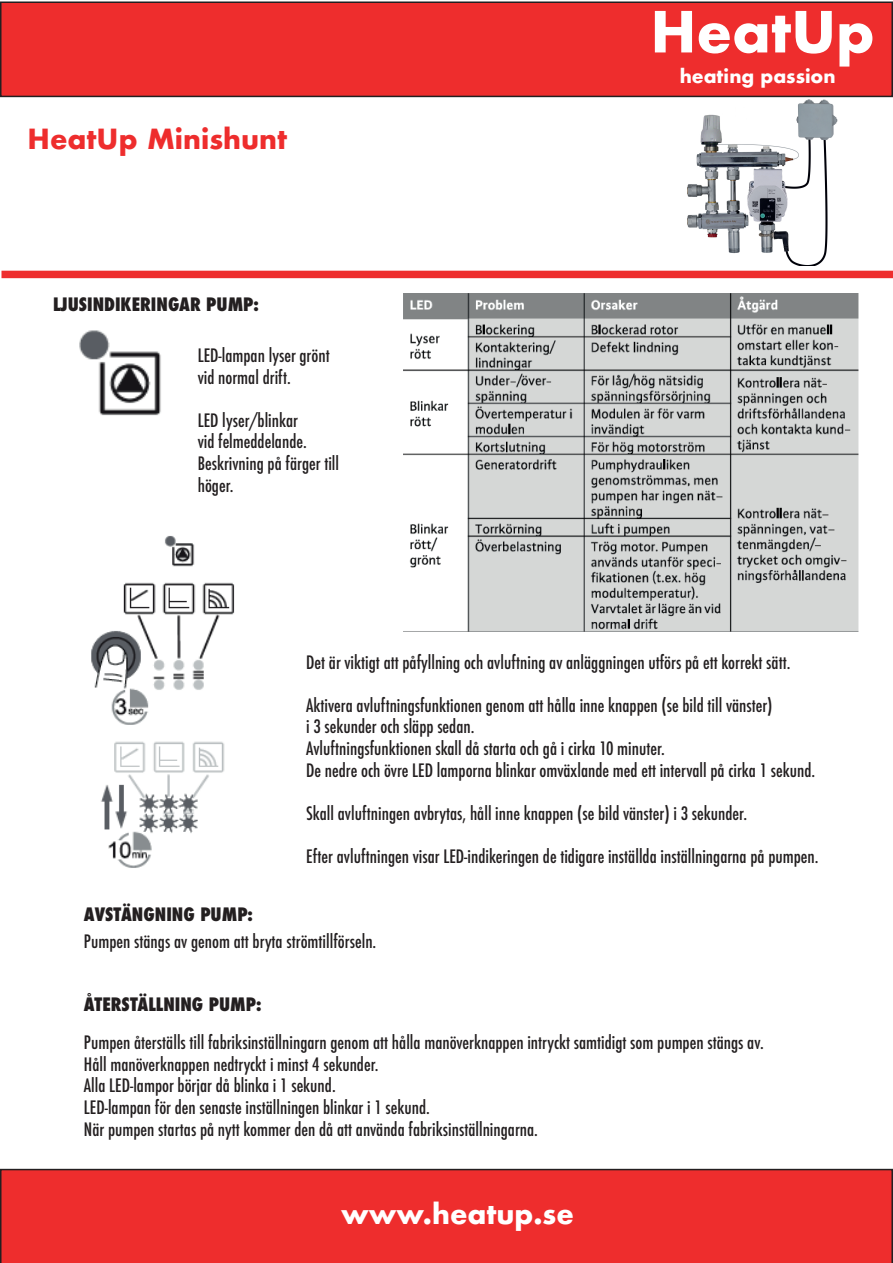
<style>
.page{position:relative;width:893px;height:1263px;background:#fff}
.page>*{position:absolute;margin:0;border:0;box-sizing:border-box;transform-origin:0 0}
.t1{font:700 55.05px "Futura";color:#fff}
.t2{font:700 27px "Futura";color:#ee2d2d}
.t3{font:700 27px "Futura";color:#fff}
.t4{font:700 18.3px "Futura";color:#fff}
.t5{font:500 condensed 18px/21.6px "Futura";color:#231f20}
.t6{font:800 condensed 18px "Futura";color:#231f20}
</style>
<div class="page">
<div style="left:1px;top:2px;width:891px;height:94px;background:#ee2d2d"></div>
<div style="left:0;top:2px;width:893px;height:95px;border:2px solid #231f20"></div>
<div style="left:2px;top:271px;width:891px;height:7px;background:#ee2d2d"></div>
<div style="left:0;top:1169px;width:893px;height:94px;background:#ee2d2d"></div>
<img style="left:687px;top:100px;width:151px;height:166px">
<img style="left:79px;top:330px;width:82px;height:86px">
<img style="left:91px;top:536px;width:144px;height:332px">
<img style="left:403px;top:293px;width:456px;height:339px">
<h2 class="t2" style="left:28px;top:120px;width:261px">HeatUp Minishunt</h2>
<p class="t6" style="left:53px;top:292px;width:207px">LJUSINDIKERINGAR PUMP:</p>
<p class="t5" style="left:198px;top:345px;width:133px">LED-lampan lyser grönt vid normal drift.</p>
<p class="t5" style="left:198px;top:409px;width:143px">LED lyser/blinkar<br>vid felmeddelande.<br>Beskrivning på färger till höger.</p>
<h1 class="t1" style="left:650px;top:-8px;width:226px">HeatUp</h1>
<p class="t4" style="left:680px;top:63px;width:157px">heating passion</p>
<p class="t5" style="left:306px;top:651px;width:486px">Det är viktigt att påfyllning och avluftning av anläggningen utförs på ett korrekt sätt.</p>
<p class="t5" style="left:306px;top:694px;width:510px">Aktivera avluftningsfunktionen genom att hålla inne knappen (se bild till vänster)<br>i 3 sekunder och släpp sedan.<br>Avluftningsfunktionen skall då starta och gå i cirka 10 minuter.<br>De nedre och övre LED lamporna blinkar omväxlande med ett intervall på cirka 1 sekund.</p>
<p class="t5" style="left:306px;top:802px;width:442px">Skall avluftningen avbrytas, håll inne knappen (se bild vänster) i 3 sekunder.</p>
<p class="t5" style="left:306px;top:846px;width:514px">Efter avluftningen visar LED-indikeringen de tidigare inställda inställningarna på pumpen.</p>
<p class="t6" style="left:84px;top:902px;width:171px">AVSTÄNGNING PUMP:</p>
<p class="t5" style="left:84px;top:931px;width:294px">Pumpen stängs av genom att bryta strömtillförseln.</p>
<p class="t6" style="left:84px;top:992px;width:179px">ÅTERSTÄLLNING PUMP:</p>
<p class="t5" style="left:84px;top:1032px;width:681px">Pumpen återställs till fabriksinställningarn genom att hålla manöverknappen intryckt samtidigt som pumpen stängs av.<br>Håll manöverknappen nedtryckt i minst 4 sekunder.<br>Alla LED-lampor börjar då blinka i 1 sekund.<br>LED-lampan för den senaste inställningen blinkar i 1 sekund.<br>När pumpen startas på nytt kommer den då att använda fabriksinställningarna.</p>
<h2 class="t3" style="left:341px;top:1194px;width:234px">www.heatup.se</h2>
</div>
